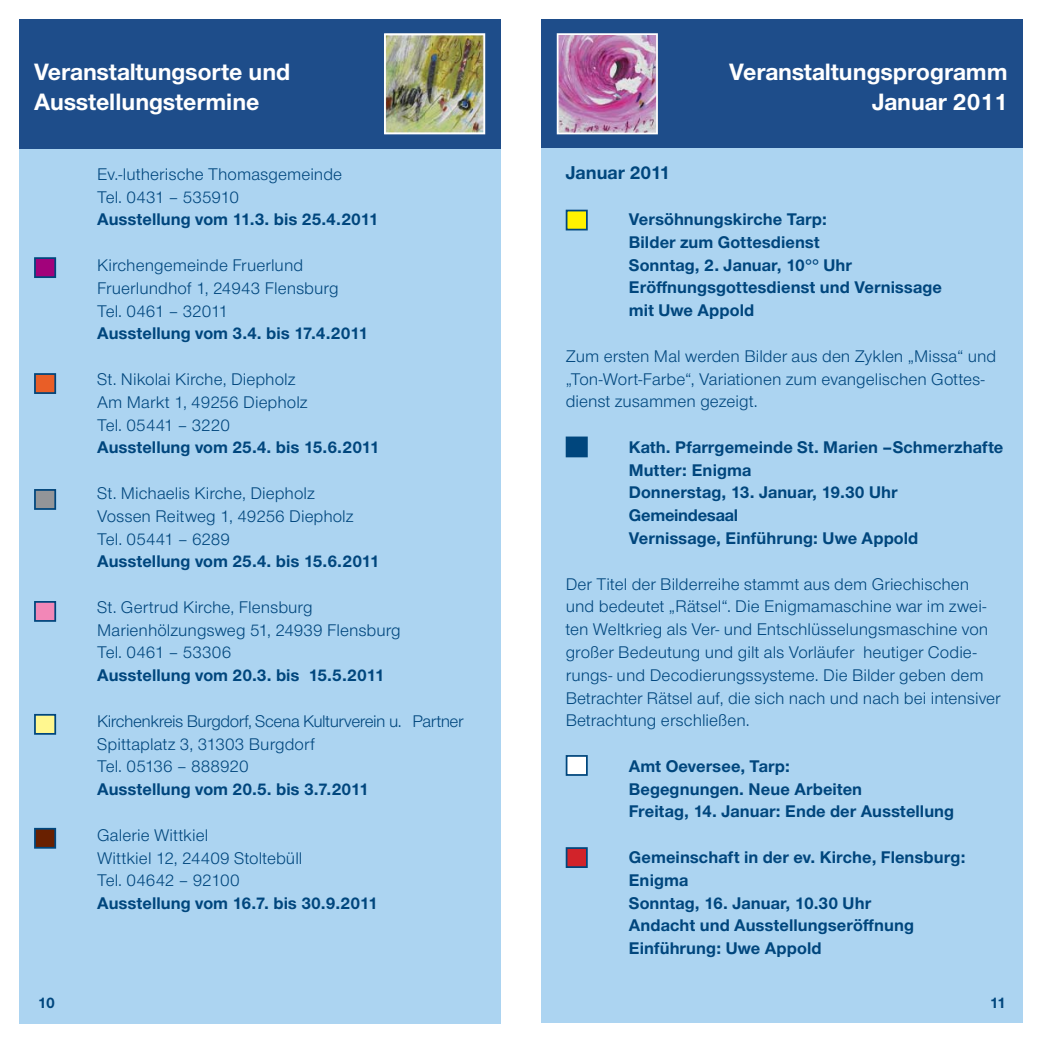
<style>
.page{position:relative;width:1042px;height:1042px;background:#fff}
.page>*{position:absolute;margin:0;border:0;box-sizing:border-box;transform-origin:0 0}
.t1{font:700 24.5px/29.4px "Nordelbica";color:#fff}
.t2{font:700 19.25px "Nordelbica";color:#00467d}
.t3{font:17.5px/22.8px "Nordelbica";letter-spacing:.005em;color:#00467d}
.t4{font:700 17.5px/22.8px "Nordelbica";letter-spacing:.005em;color:#00467d}
.t5{font:17.5px/22.8px "Nordelbica";letter-spacing:-.02em;color:#00467d}
.t6{font:700 15.75px "Nordelbica";color:#00467d}
.s1{font-weight:700}
</style>
<div class="page">
<div style="left:19px;top:19px;width:482px;height:129px;background:#1e4d8a"></div>
<div style="left:19px;top:149px;width:482px;height:875px;background:#acd4f1"></div>
<div style="left:541px;top:19px;width:482px;height:129px;background:#1e4d8a"></div>
<div style="left:541px;top:148px;width:482px;height:875px;background:#acd4f1"></div>
<div style="left:35px;top:258px;width:20px;height:19px;background:#a2027b"></div>
<div style="left:34px;top:257px;width:22px;height:21px;border:2px solid #00467d"></div>
<div style="left:35px;top:374px;width:20px;height:19px;background:#e95e27"></div>
<div style="left:34px;top:373px;width:22px;height:21px;border:2px solid #00467d"></div>
<div style="left:35px;top:490px;width:20px;height:19px;background:#939598"></div>
<div style="left:34px;top:489px;width:22px;height:21px;border:2px solid #00467d"></div>
<div style="left:35px;top:602px;width:20px;height:19px;background:#f287b7"></div>
<div style="left:34px;top:601px;width:22px;height:21px;border:2px solid #00467d"></div>
<div style="left:35px;top:715px;width:20px;height:19px;background:#fff78f"></div>
<div style="left:34px;top:714px;width:22px;height:21px;border:2px solid #00467d"></div>
<div style="left:35px;top:829px;width:20px;height:19px;background:#692000"></div>
<div style="left:34px;top:828px;width:22px;height:20px;border:2px solid #00467d"></div>
<img style="left:387px;top:36px;width:95px;height:95px">
<div style="left:384px;top:33px;width:101px;height:101px;border:2px solid #fff"></div>
<div style="left:566px;top:210px;width:21px;height:20px;background:#fff200"></div>
<div style="left:566px;top:210px;width:22px;height:20px;border:2px solid #00467d"></div>
<div style="left:566px;top:437px;width:21px;height:19px;background:#00467d"></div>
<div style="left:566px;top:436px;width:22px;height:21px;border:2px solid #00467d"></div>
<div style="left:566px;top:756px;width:21px;height:19px;background:#fff"></div>
<div style="left:566px;top:755px;width:22px;height:21px;border:2px solid #00467d"></div>
<div style="left:566px;top:848px;width:21px;height:19px;background:#d2232a"></div>
<div style="left:566px;top:847px;width:22px;height:21px;border:2px solid #00467d"></div>
<img style="left:560px;top:36px;width:95px;height:95px">
<div style="left:557px;top:33px;width:101px;height:101px;border:2px solid #fff"></div>
<p class="t1" style="left:34px;top:57px;width:258px">Veranstaltungsorte und<br>Ausstellungstermine</p>
<p class="t1" style="left:729px;top:57px;width:280px;text-align:right">Veranstaltungsprogramm<br>Januar 2011</p>
<p class="t3" style="left:97px;top:163px;width:283px">Ev.-lutherische Thomasgemeinde<br>Tel. 0431 – 535910<br><span class="s1">Ausstellung vom 11.3. bis 25.4.2011</span></p>
<p class="t3" style="left:97px;top:254px;width:272px">Kirchengemeinde Fruerlund<br>Fruerlundhof 1, 24943 Flensburg<br>Tel. 0461 – 32011<br><span class="s1">Ausstellung vom 3.4. bis 17.4.2011</span></p>
<p class="t3" style="left:97px;top:368px;width:284px">St. Nikolai Kirche, Diepholz<br>Am Markt 1, 49256 Diepholz<br>Tel. 05441 – 3220<br><span class="s1">Ausstellung vom 25.4. bis 15.6.2011</span></p>
<p class="t3" style="left:97px;top:482px;width:284px">St. Michaelis Kirche, Diepholz<br>Vossen Reitweg 1, 49256 Diepholz<br>Tel. 05441 – 6289<br><span class="s1">Ausstellung vom 25.4. bis 15.6.2011</span></p>
<p class="t3" style="left:97px;top:596px;width:305px">St. Gertrud Kirche, Flensburg<br>Marienhölzungsweg 51, 24939 Flensburg<br>Tel. 0461 – 53306<br><span class="s1">Ausstellung vom 20.3. bis 15.5.2011</span></p>
<p class="t5" style="left:97px;top:710px;width:368px">Kirchenkreis Burgdorf, Scena Kulturverein u. Partner Spittaplatz 3, 31303 Burgdorf<br>Tel. 05136 – 888920<br><span class="s1">Ausstellung vom 20.5. bis 3.7.2011</span></p>
<p class="t3" style="left:97px;top:823px;width:282px">Galerie Wittkiel<br>Wittkiel 12, 24409 Stoltebüll<br>Tel. 04642 – 92100<br><span class="s1">Ausstellung vom 16.7. bis 30.9.2011</span></p>
<p class="t2" style="left:566px;top:162px;width:106px">Januar 2011</p>
<p class="t4" style="left:629px;top:208px;width:315px">Versöhnungskirche Tarp:<br>Bilder zum Gottesdienst<br>Sonntag, 2. Januar, 10°° Uhr<br>Eröffnungsgottesdienst und Vernissage mit Uwe Appold</p>
<p class="t3" style="left:566px;top:345px;width:432px">Zum ersten Mal werden Bilder aus den Zyklen „Missa“ und „Ton-Wort-Farbe“, Variationen zum evangelischen Gottes&shy;dienst zusammen gezeigt.</p>
<p class="t4" style="left:629px;top:435px;width:376px">Kath. Pfarrgemeinde St. Marien –Schmerzhafte<br>Mutter: Enigma<br>Donnerstag, 13. Januar, 19.30 Uhr<br>Gemeindesaal<br>Vernissage, Einführung: Uwe Appold</p>
<p class="t3" style="left:566px;top:572px;width:436px">Der Titel der Bilderreihe stammt aus dem Griechischen und bedeutet „Rätsel“. Die Enigmamaschine war im zwei&shy;ten Weltkrieg als Ver- und Entschlüsselungsmaschine von großer Bedeutung und gilt als Vorläufer heutiger Codie&shy;rungs- und Decodierungssysteme. Die Bilder geben dem Betrachter Rätsel auf, die sich nach und nach bei intensiver Betrachtung erschließen.</p>
<p class="t4" style="left:629px;top:754px;width:327px">Amt Oeversee, Tarp:<br>Begegnungen. Neue Arbeiten<br>Freitag, 14. Januar: Ende der Ausstellung</p>
<p class="t4" style="left:629px;top:846px;width:338px">Gemeinschaft in der ev. Kirche, Flensburg:<br>Enigma<br>Sonntag, 16. Januar, 10.30 Uhr<br>Andacht und Ausstellungseröffnung<br>Einführung: Uwe Appold</p>
<p class="t6" style="left:38px;top:994px;width:19px">10</p>
<p class="t6" style="left:990px;top:993px;width:18px">11</p>
</div>
